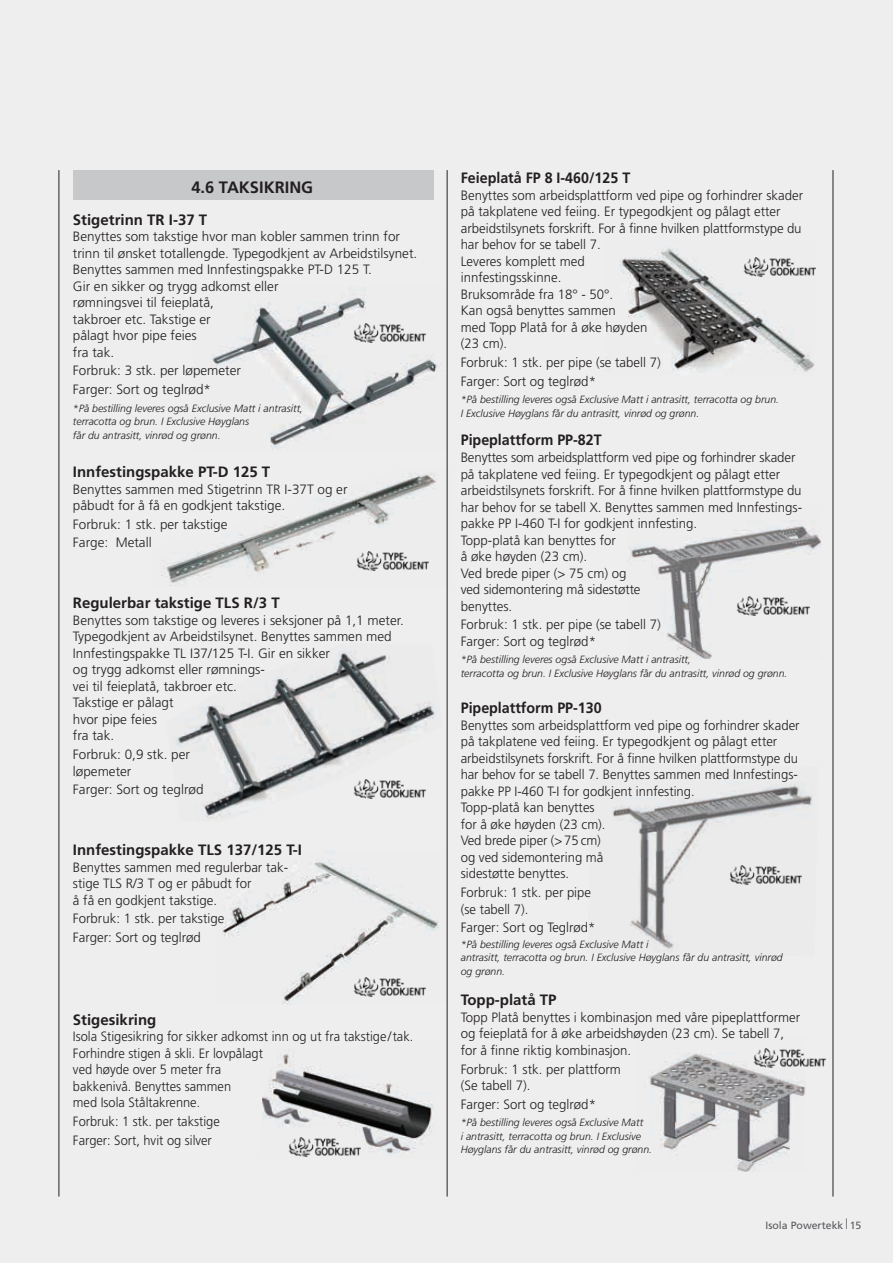
<style>
.page{position:relative;width:893px;height:1263px;background:#eeeeef}
.page>*{position:absolute;margin:0;border:0;box-sizing:border-box;transform-origin:0 0}
.t1{font:700 16.5px "Frutiger";color:#231f20}
.t2{font:700 15px "Frutiger";color:#231f20}
.t3{font:700 15px "Frutiger";color:#231f20;scale:.95 1}
.t4{font:300 13.5px/16.5px "Frutiger";color:#231f20}
.t5{font:300 13.5px/16.5px "Frutiger";color:#231f20;scale:.95 1}
.t6{font:italic 300 10.5px/13.5px "Frutiger";color:#231f20}
.t7{font:10.5px "Frutiger";color:#57585a}
</style>
<div class="page">
<div style="left:73px;top:170px;width:360px;height:30px;background:#c7c8ca"></div>
<img style="left:211px;top:294px;width:230px;height:155px">
<img style="left:354px;top:324px;width:72px;height:19px">
<img style="left:222px;top:859px;width:217px;height:145px">
<img style="left:161px;top:466px;width:286px;height:121px">
<img style="left:176px;top:651px;width:259px;height:168px">
<img style="left:356px;top:552px;width:72px;height:19px">
<img style="left:354px;top:780px;width:72px;height:19px">
<img style="left:353px;top:977px;width:73px;height:19px">
<img style="left:619px;top:248px;width:195px;height:124px">
<img style="left:743px;top:257px;width:73px;height:19px">
<img style="left:613px;top:782px;width:200px;height:167px">
<img style="left:729px;top:865px;width:72px;height:19px">
<img style="left:627px;top:524px;width:194px;height:135px">
<img style="left:737px;top:596px;width:72px;height:19px">
<img style="left:649px;top:1053px;width:157px;height:119px">
<img style="left:753px;top:1048px;width:73px;height:19px">
<img style="left:262px;top:1053px;width:172px;height:101px">
<img style="left:288px;top:1138px;width:72px;height:19px">
<hr style="left:59px;top:170px;width:1px;height:1026px;background:#231f20">
<hr style="left:447px;top:170px;width:1px;height:1026px;background:#231f20">
<hr style="left:833px;top:170px;width:1px;height:1026px;background:#231f20">
<p class="t1" style="left:191px;top:177px;width:123px">4.6 TAKSIKRING</p>
<p class="t2" style="left:73px;top:211px;width:136px">Stigetrinn TR I-37 T</p>
<p class="t4" style="left:73px;top:228px;width:346px">Benyttes som takstige hvor man kobler sammen trinn for trinn til ønsket totallengde. Typegodkjent av Arbeidstilsynet.<br>Benyttes sammen med Innfestingspakke PT-D 125 T.<br>Gir en sikker og trygg adkomst eller<br>rømningsvei til feieplatå,<br>takbroer etc. Takstige er<br>pålagt hvor pipe feies<br>fra tak.</p>
<p class="t4" style="left:73px;top:361px;width:170px;line-height:18.6px">Forbruk: 3 stk. per løpemeter<br>Farger: Sort og teglrød*</p>
<p class="t6" style="left:73px;top:401px;width:232px">*På bestilling leveres også Exclusive Matt i antrasitt, terracotta og brun. I Exclusive Høyglans<br>får du antrasitt, vinrød og grønn.</p>
<p class="t2" style="left:73px;top:463px;width:199px">Innfestingspakke PT-D 125 T</p>
<p class="t4" style="left:73px;top:481px;width:276px">Benyttes sammen med Stigetrinn TR I-37T og er påbudt for å få en godkjent takstige.</p>
<p class="t4" style="left:73px;top:515px;width:156px;line-height:18.6px">Forbruk: 1 stk. per takstige<br>Farge: Metall</p>
<p class="t2" style="left:73px;top:594px;width:208px">Regulerbar takstige TLS R/3 T</p>
<p class="t4" style="left:73px;top:612px;width:332px">Benyttes som takstige og leveres i seksjoner på 1,1 meter.<br>Typegodkjent av Arbeidstilsynet. Benyttes sammen med Innfestingspakke TL I37/125 T-I. Gir en sikker<br>og trygg adkomst eller rømnings-<br>vei til feieplatå, takbroer etc.<br>Takstige er pålagt<br>hvor pipe feies<br>fra tak.</p>
<p class="t4" style="left:73px;top:746px;width:119px">Forbruk: 0,9 stk. per løpemeter</p>
<p class="t4" style="left:73px;top:781px;width:132px">Farger: Sort og teglrød</p>
<p class="t2" style="left:73px;top:841px;width:230px">Innfestingspakke TLS 137/125 T-I</p>
<p class="t4" style="left:73px;top:859px;width:217px">Benyttes sammen med regulerbar tak&shy;stige TLS R/3 T og er påbudt for<br>å få en godkjent takstige.</p>
<p class="t4" style="left:73px;top:909px;width:153px;line-height:18.6px">Forbruk: 1 stk. per takstige<br>Farger: Sort og teglrød</p>
<p class="t2" style="left:73px;top:1011px;width:85px">Stigesikring</p>
<p class="t5" style="left:73px;top:1028px;width:360px">Isola Stigesikring for sikker adkomst inn og ut fra takstige/tak.<br>Forhindre stigen å skli. Er lovpålagt<br>ved høyde over 5 meter fra<br>bakkenivå. Benyttes sammen<br>med Isola Ståltakrenne.</p>
<p class="t5" style="left:73px;top:1112px;width:156px;line-height:18.6px">Forbruk: 1 stk. per takstige<br>Farger: Sort, hvit og silver</p>
<p class="t3" style="left:461px;top:169px;width:180px">Feieplatå FP 8 I-460/125 T</p>
<p class="t4" style="left:461px;top:187px;width:344px">Benyttes som arbeidsplattform ved pipe og forhindrer skader på takplatene ved feiing. Er typegodkjent og pålagt etter arbeidstilsynets forskrift. For å finne hvilken plattformstype du har behov for se tabell 7.<br>Leveres komplett med<br>innfestingsskinne.<br>Bruksområde fra 18° - 50°.<br>Kan også benyttes sammen<br>med Topp Platå for å øke høyden<br>(23 cm).</p>
<p class="t4" style="left:461px;top:353px;width:201px;line-height:18.6px">Forbruk: 1 stk. per pipe (se tabell 7)<br>Farger: Sort og teglrød*</p>
<p class="t6" style="left:461px;top:393px;width:320px">*På bestilling leveres også Exclusive Matt i antrasitt, terracotta og brun.<br>I Exclusive Høyglans får du antrasitt, vinrød og grønn.</p>
<p class="t3" style="left:461px;top:431px;width:150px">Pipeplattform PP-82T</p>
<p class="t4" style="left:461px;top:449px;width:343px">Benyttes som arbeidsplattform ved pipe og forhindrer skader på takplatene ved feiing. Er typegodkjent og pålagt etter arbeidstilsynets forskrift. For å finne hvilken plattformstype du har behov for se tabell X. Benyttes sammen med Innfestings&shy;pakke PP I-460 T-I for godkjent innfesting.<br>Topp-platå kan benyttes for<br>å øke høyden (23 cm).<br>Ved brede piper (&gt; 75 cm) og<br>ved sidemontering må sidestøtte<br>benyttes.</p>
<p class="t4" style="left:461px;top:616px;width:201px">Forbruk: 1 stk. per pipe (se tabell 7)<br>Farger: Sort og teglrød*</p>
<p class="t6" style="left:461px;top:653px;width:328px">*På bestilling leveres også Exclusive Matt i antrasitt,<br>terracotta og brun. I Exclusive Høyglans får du antrasitt, vinrød og grønn.</p>
<p class="t3" style="left:461px;top:699px;width:150px">Pipeplattform PP-130</p>
<p class="t4" style="left:461px;top:717px;width:340px">Benyttes som arbeidsplattform ved pipe og forhindrer skader på takplatene ved feiing. Er typegodkjent og pålagt etter arbeidstilsynets forskrift. For å finne hvilken plattformstype du har behov for se tabell 7. Benyttes sammen med Innfestings&shy;pakke PP I-460 T-I for godkjent innfesting.<br>Topp-platå kan benyttes<br>for å øke høyden (23 cm).<br>Ved brede piper (&gt; 75 cm)<br>og ved sidemontering må<br>sidestøtte benyttes.</p>
<p class="t4" style="left:461px;top:884px;width:132px">Forbruk: 1 stk. per pipe (se tabell 7).</p>
<p class="t4" style="left:461px;top:919px;width:136px">Farger: Sort og Teglrød*</p>
<p class="t6" style="left:461px;top:937px;width:324px">*På bestilling leveres også Exclusive Matt i<br>antrasitt, terracotta og brun. I Exclusive Høyglans får du antrasitt, vinrød og grønn.</p>
<p class="t2" style="left:461px;top:991px;width:97px">Topp-platå TP</p>
<p class="t4" style="left:461px;top:1009px;width:341px">Topp Platå benyttes i kombinasjon med våre pipeplattformer og feieplatå for å øke arbeidshøyden (23 cm). Se tabell 7, for å finne riktig kombinasjon.</p>
<p class="t4" style="left:461px;top:1060px;width:162px">Forbruk: 1 stk. per plattform (Se tabell 7).</p>
<p class="t4" style="left:461px;top:1096px;width:137px">Farger: Sort og teglrød*</p>
<p class="t6" style="left:461px;top:1116px;width:193px">*På bestilling leveres også Exclusive Matt<br>i antrasitt, terracotta og brun. I Exclusive<br>Høyglans får du antrasitt, vinrød og grønn.</p>
<p class="t7" style="left:765px;top:1219px;width:98px">Isola Powertekk 15</p>
</div>
